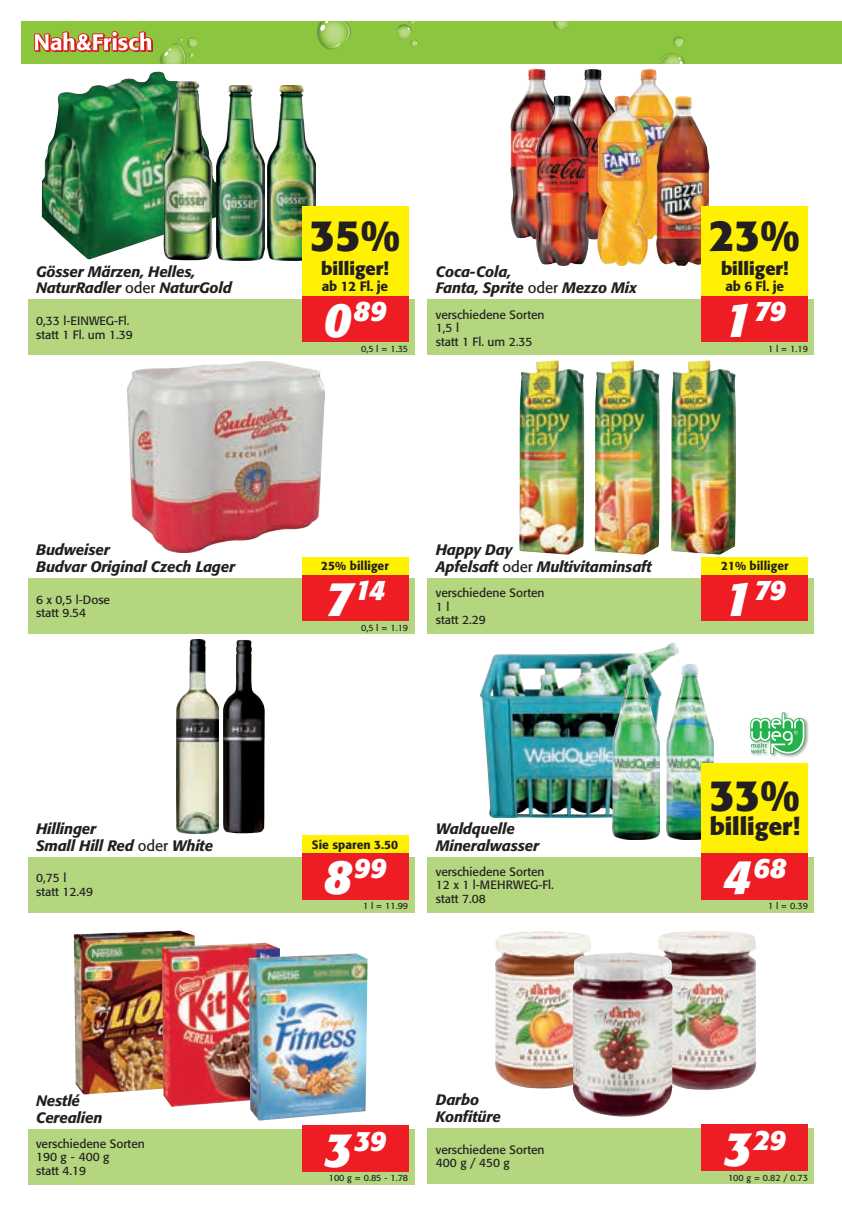
<style>
.page{position:relative;width:842px;height:1212px;background:#fff}
.page>*{position:absolute;margin:0;border:0;box-sizing:border-box;transform-origin:0 0}
.t1{font:700 43.5px "Formata Std";color:#231f20}
.t2{font:italic 700 28.05px "Formata Std";letter-spacing:-.015em;color:#fff}
.t3{font:700 24px "Formata Std";color:#231f20}
.t4{font:700 18px "Formata Std";color:#231f20}
.t5{font:italic 500 15px/16.5px "Formata Std";letter-spacing:-.01em;color:#231f20}
.t6{font:500 13.5px "Formata Std";letter-spacing:-.02em;color:#231f20}
.t7{font:12px/13.5px "Formata Std";color:#231f20}
.t8{font:500 12px "Formata Std";color:#231f20}
.t9{font:9px "Formata Std";color:#231f20}
.s1{font-weight:400;font-style:normal}
.s2{font-size:48px}
</style>
<div class="page">
<div style="left:21px;top:21px;width:821px;height:43px;background:#8bc63e"></div>
<svg style="left:159px;top:37px;width:39px;height:27px"></svg>
<svg style="left:553px;top:21px;width:16px;height:9px"></svg>
<svg style="left:397px;top:21px;width:21px;height:26px"></svg>
<svg style="left:661px;top:36px;width:24px;height:28px"></svg>
<svg style="left:316px;top:21px;width:35px;height:29px"></svg>
<svg style="left:34px;top:31px;width:119px;height:21px"></svg>
<img style="left:128px;top:361px;width:196px;height:191px">
<div style="left:28px;top:578px;width:387px;height:56px;background:#b3d67f"></div>
<div style="left:302px;top:574px;width:106px;height:47px;background:#ee1d23"></div>
<div style="left:302px;top:557px;width:106px;height:17px;background:#fff101"></div>
<img style="left:42px;top:72px;width:175px;height:187px">
<img style="left:480px;top:642px;width:199px;height:175px">
<div style="left:28px;top:857px;width:387px;height:55px;background:#b3d67f"></div>
<div style="left:302px;top:853px;width:106px;height:46px;background:#ee1d23"></div>
<div style="left:302px;top:836px;width:106px;height:17px;background:#fff101"></div>
<img style="left:176px;top:640px;width:42px;height:193px">
<img style="left:223px;top:639px;width:42px;height:194px">
<img style="left:217px;top:85px;width:48px;height:175px">
<img style="left:268px;top:85px;width:48px;height:175px">
<img style="left:162px;top:81px;width:52px;height:179px">
<div style="left:28px;top:300px;width:387px;height:55px;background:#b3d67f"></div>
<div style="left:302px;top:296px;width:106px;height:46px;background:#ee1d23"></div>
<div style="left:302px;top:206px;width:106px;height:90px;background:#fff101"></div>
<img style="left:666px;top:664px;width:47px;height:175px">
<img style="left:612px;top:664px;width:47px;height:175px">
<div style="left:427px;top:857px;width:387px;height:55px;background:#b3d67f"></div>
<div style="left:702px;top:853px;width:106px;height:46px;background:#ee1d23"></div>
<div style="left:702px;top:763px;width:106px;height:90px;background:#fff101"></div>
<img style="left:74px;top:930px;width:121px;height:164px">
<img style="left:162px;top:943px;width:118px;height:164px">
<img style="left:249px;top:953px;width:118px;height:167px">
<div style="left:28px;top:1129px;width:387px;height:55px;background:#b3d67f"></div>
<div style="left:302px;top:1125px;width:106px;height:46px;background:#ee1d23"></div>
<img style="left:658px;top:931px;width:98px;height:159px">
<img style="left:495px;top:931px;width:96px;height:157px">
<img style="left:573px;top:952px;width:99px;height:165px">
<div style="left:427px;top:1128px;width:387px;height:55px;background:#b3d67f"></div>
<div style="left:702px;top:1124px;width:106px;height:47px;background:#ee1d23"></div>
<img style="left:671px;top:360px;width:65px;height:194px">
<img style="left:510px;top:69px;width:53px;height:170px">
<img style="left:595px;top:360px;width:65px;height:194px">
<img style="left:624px;top:69px;width:42px;height:170px">
<img style="left:566px;top:69px;width:39px;height:170px">
<img style="left:519px;top:360px;width:65px;height:194px">
<img style="left:656px;top:96px;width:53px;height:170px">
<div style="left:427px;top:578px;width:387px;height:56px;background:#b3d67f"></div>
<div style="left:427px;top:300px;width:387px;height:55px;background:#b3d67f"></div>
<div style="left:702px;top:574px;width:106px;height:47px;background:#ee1d23"></div>
<div style="left:702px;top:557px;width:106px;height:17px;background:#fff101"></div>
<div style="left:702px;top:296px;width:106px;height:46px;background:#ee1d23"></div>
<div style="left:702px;top:206px;width:106px;height:90px;background:#fff101"></div>
<div style="left:749px;top:711px;width:60px;height:47px;background:#231f20;opacity:.4"></div>
<svg style="left:750px;top:712px;width:55px;height:42px"></svg>
<img style="left:597px;top:96px;width:51px;height:170px">
<img style="left:536px;top:96px;width:53px;height:170px">
<p class="t5" style="left:36px;top:263px;width:197px">Gösser Märzen, Helles,<br>NaturRadler <span class="s1">oder</span> NaturGold</p>
<p class="t7" style="left:36px;top:314px;width:98px">0,33 l-EINWEG-Fl. statt 1 Fl. um 1.39</p>
<h1 class="t1" style="left:310px;top:208px;width:92px">35%</h1>
<h3 class="t4" style="left:321px;top:257px;width:69px">billiger!</h3>
<p class="t6" style="left:322px;top:278px;width:68px">ab 12 Fl. je</p>
<p class="t5" style="left:436px;top:263px;width:202px">Coca-Cola,<br>Fanta, Sprite <span class="s1">oder</span> Mezzo Mix</p>
<h1 class="t1" style="left:709px;top:208px;width:92px">23%</h1>
<h3 class="t4" style="left:721px;top:257px;width:69px">billiger!</h3>
<p class="t6" style="left:725px;top:278px;width:60px">ab 6 Fl. je</p>
<h2 class="t2" style="left:324px;top:294px;width:64px"><span class="s2">0</span>89</h2>
<p class="t9" style="left:361px;top:343px;width:49px">0,5 l = 1.35</p>
<p class="t7" style="left:436px;top:307px;width:110px">verschiedene Sorten<br>1,5 l<br>statt 1 Fl. um 2.35</p>
<h2 class="t2" style="left:724px;top:294px;width:64px"><span class="s2">1</span>79</h2>
<p class="t9" style="left:768px;top:343px;width:41px">1 l = 1.19</p>
<p class="t5" style="left:36px;top:542px;width:200px">Budweiser<br>Budvar Original Czech Lager</p>
<p class="t7" style="left:36px;top:593px;width:75px">6 x 0,5 l-Dose statt 9.54</p>
<p class="t5" style="left:36px;top:820px;width:179px">Hillinger<br>Small Hill Red <span class="s1">oder</span> White</p>
<p class="t7" style="left:36px;top:871px;width:58px">0,75 l<br>statt 12.49</p>
<p class="t8" style="left:321px;top:558px;width:69px">25% billiger</p>
<h2 class="t2" style="left:325px;top:572px;width:62px"><span class="s2">7</span>14</h2>
<p class="t9" style="left:361px;top:622px;width:49px">0,5 l = 1.19</p>
<p class="t5" style="left:436px;top:542px;width:217px">Happy Day<br>Apfelsaft <span class="s1">oder</span> Multivitaminsaft</p>
<p class="t7" style="left:436px;top:586px;width:110px">verschiedene Sorten<br>1 l<br>statt 2.29</p>
<p class="t8" style="left:721px;top:558px;width:69px">21% billiger</p>
<h2 class="t2" style="left:724px;top:572px;width:64px"><span class="s2">1</span>79</h2>
<p class="t8" style="left:312px;top:837px;width:88px">Sie sparen 3.50</p>
<h2 class="t2" style="left:324px;top:851px;width:64px"><span class="s2">8</span>99</h2>
<p class="t9" style="left:363px;top:900px;width:47px">1 l = 11.99</p>
<h1 class="t1" style="left:709px;top:768px;width:92px">33%</h1>
<p class="t5" style="left:436px;top:820px;width:80px">Waldquelle</p>
<h3 class="t3" style="left:710px;top:811px;width:92px">billiger!</h3>
<p class="t5" style="left:436px;top:837px;width:105px">Mineralwasser</p>
<p class="t7" style="left:436px;top:864px;width:119px">verschiedene Sorten<br>12 x 1 l-MEHRWEG-Fl. statt 7.08</p>
<h2 class="t2" style="left:723px;top:851px;width:64px"><span class="s2">4</span>68</h2>
<p class="t9" style="left:768px;top:900px;width:41px">1 l = 0.39</p>
<p class="t5" style="left:36px;top:1092px;width:68px">Nestlé<br>Cerealien</p>
<p class="t7" style="left:36px;top:1137px;width:110px">verschiedene Sorten<br>190 g - 400 g<br>statt 4.19</p>
<h2 class="t2" style="left:324px;top:1123px;width:64px"><span class="s2">3</span>39</h2>
<p class="t9" style="left:329px;top:1173px;width:81px">100 g = 0.85 - 1.78</p>
<p class="t5" style="left:436px;top:1092px;width:66px">Darbo<br>Konfitüre</p>
<p class="t7" style="left:436px;top:1143px;width:110px">verschiedene Sorten<br>400 g / 450 g</p>
<h2 class="t2" style="left:724px;top:1122px;width:64px"><span class="s2">3</span>29</h2>
<p class="t9" style="left:728px;top:1172px;width:81px">100 g = 0.82 / 0.73</p>
</div>
